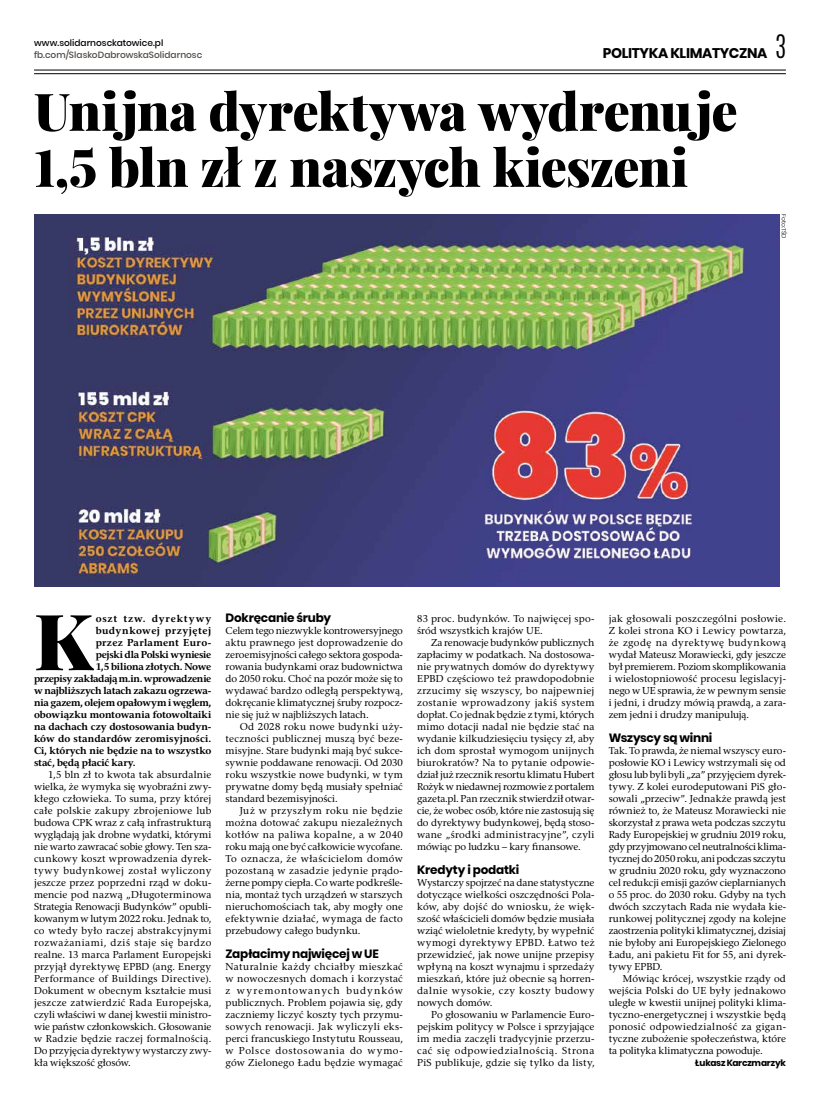
<style>
.page{position:relative;width:820px;height:1106px;background:#fff}
.page>*{position:absolute;margin:0;border:0;box-sizing:border-box;transform-origin:0 0}
.t1{font:900 77.7px "Playfair Display";color:#000}
.t2{font:900 52px/56px "Playfair Display";letter-spacing:-.01em;color:#000}
.t3{font:700 14px "Poppins";letter-spacing:-.025em;color:#000}
.t4{font:700 12px "Poppins";letter-spacing:-.02em;color:#000}
.t5{font:10px/12px "Rashel EFN";letter-spacing:.005em;color:#000;text-align:justify}
.t6{font:700 10px "Rashel EFN";letter-spacing:-.01em;color:#000}
.t7{font:700 10px "Rashel EFN";letter-spacing:-.03em;color:#000}
.t8{font:700 10px "Rashel EFN";letter-spacing:.01em;color:#000}
.t9{font:700 10px "Rashel EFN";letter-spacing:.04em;color:#000}
.t10{font:700 10px "Rashel EFN";letter-spacing:.025em;color:#000}
.t11{font:700 10px "Rashel EFN";letter-spacing:.085em;color:#000}
.t12{font:500 9px "Poppins";color:#4f4a46}
.t13{font:500 9px "Poppins";color:#000}
.t14{font:700 9px "Poppins";color:#000}
.t15{font:300 6px "Poppins";letter-spacing:.005em;color:#000}
.s1{font-family:"Antonio";font-weight:300;font-size:27px}
</style>
<div class="page">
<img style="left:34px;top:214px;width:744px;height:372px">
<hr style="left:34px;top:70px;width:751px;height:1px;background:#000">
<hr style="left:34px;top:73px;width:751px;height:1px;background:#000">
<p class="t13" style="left:34px;top:38px;width:131px">www.solidarnosckatowice.pl</p>
<p class="t12" style="left:34px;top:50px;width:170px">fb.com/SlaskoDabrowskaSolidarnosc</p>
<h3 class="t3" style="left:602px;top:45px;width:185px">polityka klimatyczna <span class="s1">3</span></h3>
<h2 class="t2" style="left:34px;top:83px;width:704px">Unijna dyrektywa wydrenuje<br>1,5 bln zł z naszych kieszeni</h2>
<p class="t15" style="left:787px;top:214px;width:26px;rotate:90deg">Foto:TŚD</p>
<h1 class="t1" style="left:34px;top:591px;width:60px">K</h1>
<p class="t11" style="left:96px;top:612px;width:117px">oszt tzw. dyrektywy</p>
<p class="t9" style="left:96px;top:624px;width:117px">budynkowej przyjętej</p>
<p class="t10" style="left:96px;top:636px;width:117px">przez Parlament Euro-</p>
<p class="t7" style="left:96px;top:648px;width:117px">pejski dla Polski wyniesie</p>
<p class="t6" style="left:96px;top:660px;width:117px">1,5 biliona złotych. Nowe</p>
<p class="t7" style="left:34px;top:672px;width:179px">przepisy zakładają m.in. wprowadzenie</p>
<p class="t6" style="left:34px;top:684px;width:179px">w najbliższych latach zakazu ogrzewa-</p>
<p class="t7" style="left:34px;top:696px;width:179px">nia gazem, olejem opałowym i węglem,</p>
<p class="t6" style="left:34px;top:708px;width:179px">obowiązku montowania fotowoltaiki</p>
<p class="t6" style="left:34px;top:720px;width:179px">na dachach czy dostosowania budyn-</p>
<p class="t8" style="left:34px;top:732px;width:179px">ków do standardów zeromisyjności.</p>
<p class="t6" style="left:34px;top:744px;width:179px">Ci, których nie będzie na to wszystko</p>
<p class="t6" style="left:34px;top:756px;width:103px">stać, będą płacić kary.</p>
<p class="t5" style="left:34px;top:768px;width:179px;text-indent:14px">1,5 bln zł to kwota tak absurdalnie wielka, że wymyka się wyobraźni zwy&shy;kłego człowieka. To suma, przy której całe polskie zakupy zbrojeniowe lub budowa CPK wraz z całą infrastrukturą wyglądają jak drobne wydatki, którymi nie warto zawracać sobie głowy. Ten sza&shy;cunkowy koszt wprowadzenia dyrek&shy;tywy budynkowej został wyliczony jeszcze przez poprzedni rząd w doku&shy;mencie pod nazwą „Długoterminowa Strategia Renowacji Budynków” opubli&shy;kowanym w lutym 2022 roku. Jednak to, co wtedy było raczej abstrakcyjnymi rozważaniami, dziś staje się bardzo realne. 13 marca Parlament Europejski przyjął dyrektywę EPBD (ang. Energy Performance of Buildings Directive).<br>Dokument w obecnym kształcie musi jeszcze zatwierdzić Rada Europejska, czyli właściwi w danej kwestii ministro&shy;wie państw członkowskich. Głosowanie w Radzie będzie raczej formalnością.<br>Do przyjęcia dyrektywy wystarczy zwy&shy;kła większość głosów.</p>
<p class="t4" style="left:225px;top:611px;width:107px">Dokręcanie śruby</p>
<p class="t5" style="left:225px;top:624px;width:179px">Celem tego niezwykle kontrowersyjnego aktu prawnego jest doprowadzenie do zeroemisyjności całego sektora gospoda&shy;rowania budynkami oraz budownictwa do 2050 roku. Choć na pozór może się to wydawać bardzo odległą perspektywą, dokręcanie klimatycznej śruby rozpocz&shy;nie się już w najbliższych latach.</p>
<p class="t5" style="left:225px;top:720px;width:179px;text-indent:14px">Od 2028 roku nowe budynki uży&shy;teczności publicznej muszą być beze&shy;misyjne. Stare budynki mają być sukce&shy;sywnie poddawane renowacji. Od 2030 roku wszystkie nowe budynki, w tym prywatne domy będą musiały spełniać standard bezemisyjności.</p>
<p class="t5" style="left:225px;top:804px;width:179px;text-indent:14px">Już w przyszłym roku nie będzie można dotować zakupu niezależnych kotłów na paliwa kopalne, a w 2040 roku mają one być całkowicie wycofane.<br>To oznacza, że właścicielom domów pozostaną w zasadzie jedynie prądo&shy;żerne pompy ciepła. Co warte podkreśle&shy;nia, montaż tych urządzeń w starszych nieruchomościach tak, aby mogły one efektywnie działać, wymaga de facto przebudowy całego budynku.</p>
<p class="t4" style="left:225px;top:947px;width:147px">Zapłacimy najwięcej w UE</p>
<p class="t5" style="left:225px;top:960px;width:179px">Naturalnie każdy chciałby mieszkać w nowoczesnych domach i korzystać z wyremontowanych budynków publicznych. Problem pojawia się, gdy zaczniemy liczyć koszty tych przymu&shy;sowych renowacji. Jak wyliczyli eks&shy;perci francuskiego Instytutu Rousseau, w Polsce dostosowania do wymo&shy;gów Zielonego Ładu będzie wymagać</p>
<p class="t5" style="left:417px;top:612px;width:179px">83 proc. budynków. To najwięcej spo&shy;śród wszystkich krajów UE.</p>
<p class="t5" style="left:417px;top:636px;width:179px;text-indent:14px">Za renowacje budynków publicznych zapłacimy w podatkach. Na dostosowa&shy;nie prywatnych domów do dyrektywy EPBD częściowo też prawdopodobnie zrzucimy się wszyscy, bo najpewniej zostanie wprowadzony jakiś system dopłat. Co jednak będzie z tymi, których mimo dotacji nadal nie będzie stać na wydanie kilkudziesięciu tysięcy zł, aby ich dom sprostał wymogom unijnych biurokratów? Na to pytanie odpowie&shy;dział już rzecznik resortu klimatu Hubert Rożyk w niedawnej rozmowie z portalem gazeta.pl. Pan rzecznik stwierdził otwar&shy;cie, że wobec osób, które nie zastosują się do dyrektywy budynkowej, będą stoso&shy;wane „środki administracyjne”, czyli mówiąc po ludzku – kary finansowe.</p>
<p class="t4" style="left:417px;top:863px;width:104px">Kredyty i podatki</p>
<p class="t5" style="left:417px;top:876px;width:179px">Wystarczy spojrzeć na dane statystyczne dotyczące wielkości oszczędności Pola&shy;ków, aby dojść do wniosku, że więk&shy;szość właścicieli domów będzie musiała wziąć wieloletnie kredyty, by wypełnić wymogi dyrektywy EPBD. Łatwo też przewidzieć, jak nowe unijne przepisy wpłyną na koszt wynajmu i sprzedaży mieszkań, które już obecnie są horren&shy;dalnie wysokie, czy koszty budowy nowych domów.</p>
<p class="t5" style="left:417px;top:1008px;width:179px;text-indent:14px">Po głosowaniu w Parlamencie Euro&shy;pejskim politycy w Polsce i sprzyjające im media zaczęli tradycyjnie przerzu&shy;cać się odpowiedzialnością. Strona PiS publikuje, gdzie się tylko da listy,</p>
<p class="t5" style="left:608px;top:612px;width:179px">jak głosowali poszczególni posłowie.<br>Z kolei strona KO i Lewicy powtarza, że zgodę na dyrektywę budynkową wydał Mateusz Morawiecki, gdy jeszcze był premierem. Poziom skomplikowania i wielostopniowość procesu legislacyj&shy;nego w UE sprawia, że w pewnym sensie i jedni, i drudzy mówią prawdą, a zara&shy;zem jedni i drudzy manipulują.</p>
<p class="t4" style="left:608px;top:731px;width:105px">Wszyscy są winni</p>
<p class="t5" style="left:608px;top:744px;width:179px">Tak. To prawda, że niemal wszyscy euro&shy;posłowie KO i Lewicy wstrzymali się od głosu lub byli byli „za” przyjęciem dyrek&shy;tywy. Z kolei eurodeputowani PiS gło&shy;sowali „przeciw”. Jednakże prawdą jest również to, że Mateusz Morawiecki nie skorzystał z prawa weta podczas szczytu Rady Europejskiej w grudniu 2019 roku, gdy przyjmowano cel neutralności klima&shy;tycznej do 2050 roku, ani podczas szczytu w grudniu 2020 roku, gdy wyznaczono cel redukcji emisji gazów cieplarnianych o 55 proc. do 2030 roku. Gdyby na tych dwóch szczytach Rada nie wydała kie&shy;runkowej politycznej zgody na kolejne zaostrzenia polityki klimatycznej, dzisiaj nie byłoby ani Europejskiego Zielonego Ładu, ani pakietu Fit for 55, ani dyrek&shy;tywy EPBD.</p>
<p class="t5" style="left:608px;top:972px;width:179px;text-indent:14px">Mówiąc krócej, wszystkie rządy od wejścia Polski do UE były jednakowo uległe w kwestii unijnej polityki klima&shy;tyczno-energetycznej i wszystkie będą ponosić odpowiedzialność za gigan&shy;tyczne zubożenie społeczeństwa, które ta polityka klimatyczna powoduje.</p>
<p class="t14" style="left:695px;top:1058px;width:92px">Łukasz Karczmarzyk</p>
</div>
